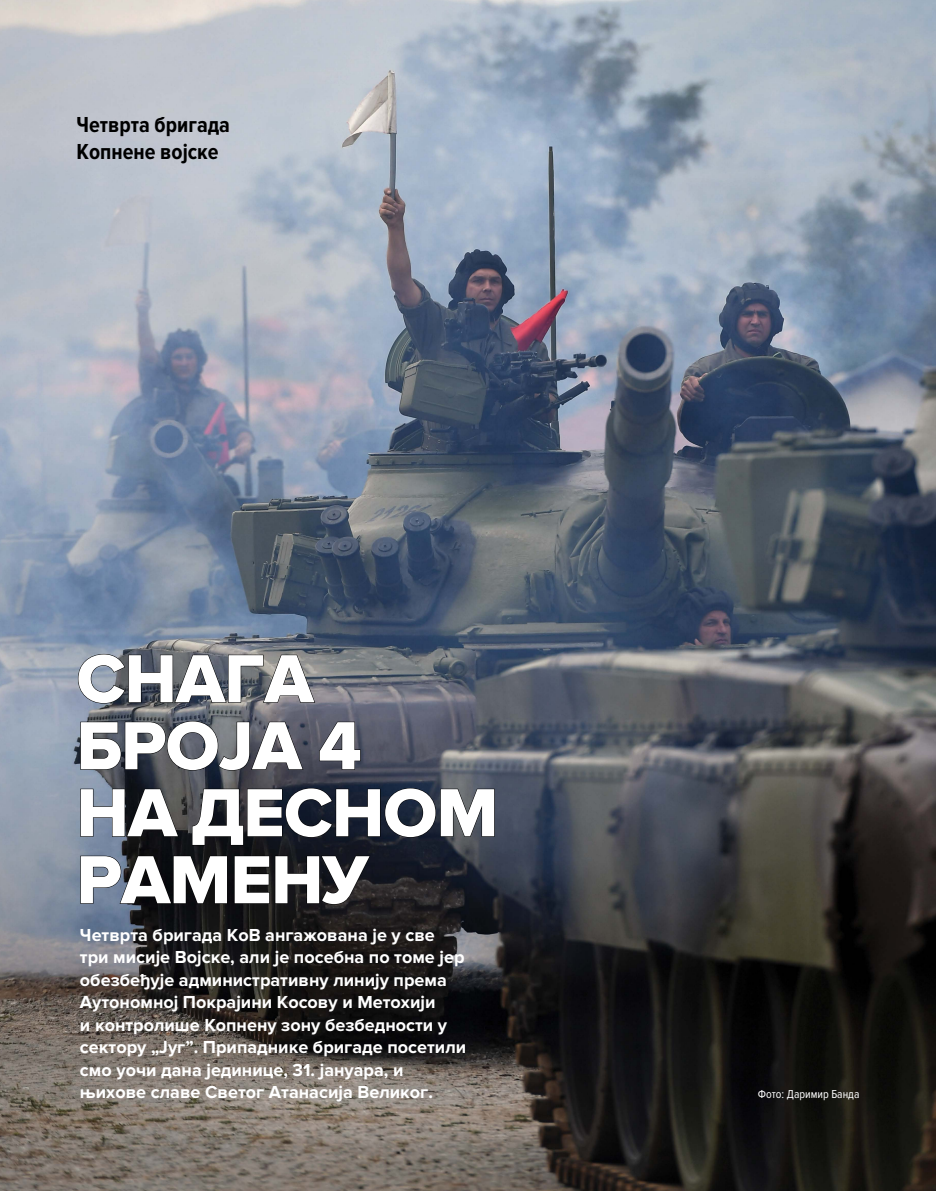
<style>
.page{position:relative;width:936px;height:1191px;background:#fff}
.page>*{position:absolute;margin:0;border:0;box-sizing:border-box;transform-origin:0 0}
.t1{font:70.5px/66.9px "Proxima Nova Extrabld";letter-spacing:-.01em;color:#fff}
.t2{font:700 22.5px/27px "Proxima Nova Cond";color:#000}
.t3{font:700 18px/22.5px "Proxima Nova";color:#fff}
.t4{font:12px "Proxima Nova Cond";color:#fff}
</style>
<div class="page">
<img style="left:0;top:0;width:935px;height:1191px">
<svg style="left:78px;top:654px;width:237px;height:49px;background:#61666e"></svg>
<svg style="left:80px;top:721px;width:223px;height:49px;background:#494c55"></svg>
<svg style="left:319px;top:722px;width:41px;height:47px;background:#4b4d5a"></svg>
<svg style="left:80px;top:789px;width:98px;height:47px;background:#464d58"></svg>
<svg style="left:192px;top:788px;width:302px;height:57px;background:#252a36"></svg>
<svg style="left:80px;top:856px;width:147px;height:47px;background:#2d323a"></svg>
<svg style="left:234px;top:856px;width:35px;height:47px;background:#111112"></svg>
<svg style="left:275px;top:855px;width:95px;height:49px;background:#19191d"></svg>
<p class="t2" style="left:77px;top:111px;width:155px">Четврта бригада<br>Копнене војске</p>
<h1 class="t1" style="left:77px;top:647px;width:423px">СНАГА<br>БРОЈА 4<br>НА ДЕСНОМ<br>РАМЕНУ</h1>
<p class="t3" style="left:80px;top:924px;width:388px">Четврта бригада КоВ ангажована је у све три мисије Војске, али је посебна по томе јер обезбеђује административну линију према Аутономној Покрајини Косову и Метохији<br>и контролише Kопнену зону безбедности у сектору „Југ”. Припаднике бригаде посетили смо уочи дана јединице, 31. јануара, и њихове славе Светог Атанасија Великог.</p>
<p class="t4" style="left:757px;top:1087px;width:103px">Фото: Даримир Банда</p>
</div>
